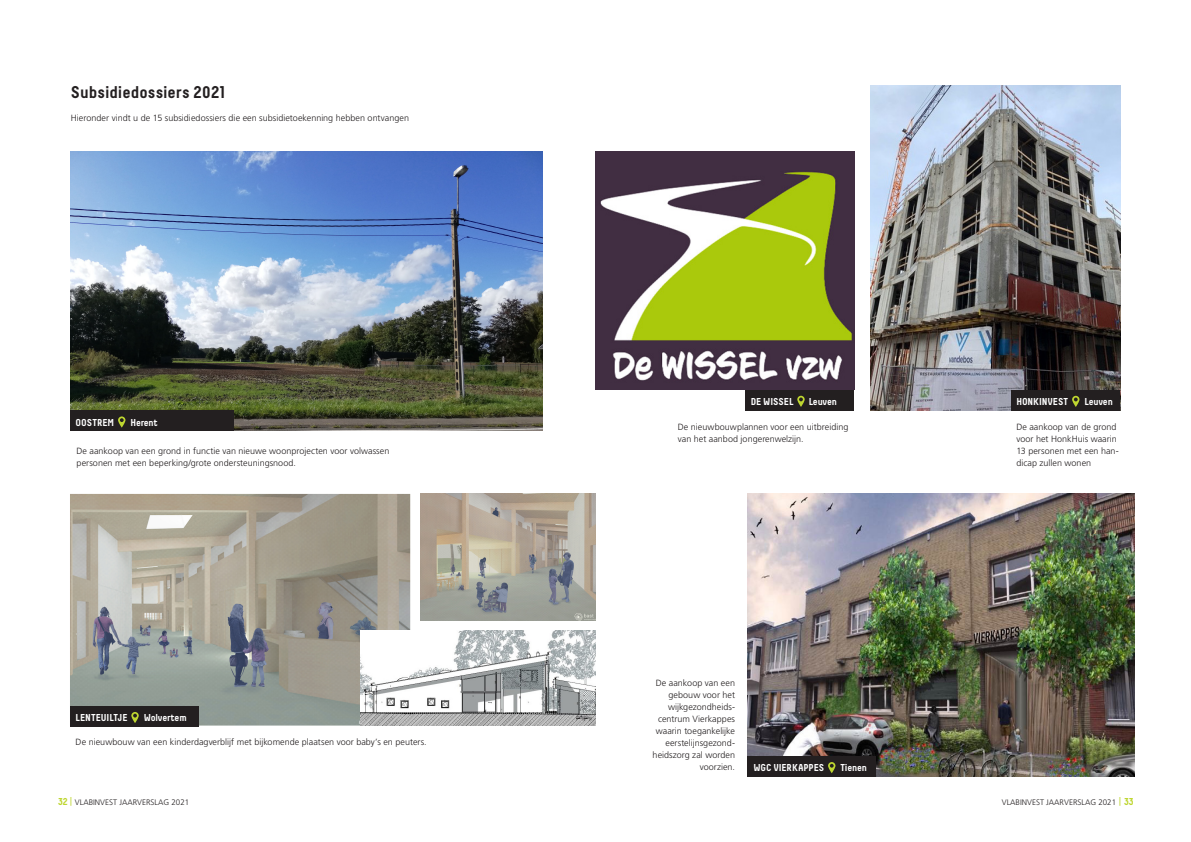
<style>
.page{position:relative;width:1191px;height:842px;background:#fff}
.page>*{position:absolute;margin:0;border:0;box-sizing:border-box;transform-origin:0 0}
.body{font:700 17px "Decima";color:#231f20}
.body-2{font:700 10px "Decima";letter-spacing:-.015em;color:#fff}
.body-3{font:300 9px/12px "Frutiger LT Pro";letter-spacing:.005em;color:#231f20}
.t1{font:300 8px "Frutiger LT Pro";color:#231f20}
.s1{font-family:"Decima";font-weight:700;font-size:10px;color:#bed630}
.s2{font-family:"Decima";font-weight:400;font-size:10px;color:#bed630}
</style>
<div class="page">
<img style="left:70px;top:494px;width:340px;height:231px">
<img style="left:71px;top:151px;width:471px;height:280px">
<img style="left:595px;top:151px;width:259px;height:239px">
<div style="left:70px;top:411px;width:163px;height:20px;background:#231f20"></div>
<svg style="left:118px;top:416px;width:7px;height:12px"></svg>
<div style="left:70px;top:706px;width:128px;height:21px;background:#231f20"></div>
<svg style="left:131px;top:712px;width:8px;height:11px"></svg>
<div style="left:745px;top:390px;width:109px;height:21px;background:#231f20"></div>
<svg style="left:797px;top:396px;width:7px;height:11px"></svg>
<img style="left:870px;top:85px;width:250px;height:326px">
<img style="left:748px;top:494px;width:386px;height:283px">
<div style="left:1010px;top:390px;width:109px;height:21px;background:#231f20"></div>
<svg style="left:1072px;top:396px;width:7px;height:11px"></svg>
<div style="left:747px;top:756px;width:129px;height:21px;background:#231f20"></div>
<svg style="left:828px;top:762px;width:7px;height:11px"></svg>
<img style="left:360px;top:631px;width:235px;height:94px">
<img style="left:420px;top:494px;width:175px;height:127px">
<p class="body" style="left:71px;top:82px;width:157px">Subsidiedossiers 2021</p>
<p class="body-3" style="left:71px;top:112px;width:340px">Hieronder vindt u de 15 subsidiedossiers die een subsidietoekenning hebben ontvangen</p>
<p class="body-2" style="left:76px;top:416px;width:40px">OOSTREM</p>
<p class="body-2" style="left:130px;top:416px;width:29px">Herent</p>
<p class="body-3" style="left:77px;top:445px;width:314px">De aankoop van een grond in functie van nieuwe woonprojecten voor volwassen personen met een beperking/grote ondersteuningsnood.</p>
<p class="body-2" style="left:76px;top:712px;width:53px">LENTEUILTJE</p>
<p class="body-2" style="left:144px;top:712px;width:44px">Wolvertem</p>
<p class="body-3" style="left:76px;top:736px;width:352px">De nieuwbouw van een kinderdagverblijf met bijkomende plaatsen voor baby’s en peuters.</p>
<p class="body-2" style="left:751px;top:395px;width:44px">DE WISSEL</p>
<p class="body-2" style="left:808px;top:395px;width:30px">Leuven</p>
<p class="body-3" style="left:678px;top:421px;width:172px">De nieuwbouwplannen voor een uitbreiding van het aanbod jongerenwelzijn.</p>
<p class="body-3" style="left:652px;top:677px;width:84px;text-align:right">De aankoop van een gebouw voor het wijkgezondheids&shy;centrum Vierkappes waarin toegankelijke eerstelijnsgezond&shy;heidszorg zal worden voorzien.</p>
<p class="body-2" style="left:753px;top:762px;width:72px">WGC VIERKAPPES</p>
<p class="body-2" style="left:840px;top:762px;width:28px">Tienen</p>
<p class="body-2" style="left:1016px;top:395px;width:53px">HONKINVEST</p>
<p class="body-2" style="left:1084px;top:395px;width:30px">Leuven</p>
<p class="body-3" style="left:1016px;top:420px;width:104px">De aankoop van de grond voor het HonkHuis waarin<br>13 personen met een han&shy;dicap zullen wonen</p>
<p class="t1" style="left:58px;top:797px;width:133px"><span class="s1">32</span> <span class="s2">|</span> VLABINVEST JAARVERSLAG 2021</p>
<p class="t1" style="left:1001px;top:797px;width:133px">VLABINVEST JAARVERSLAG 2021 <span class="s2">|</span> <span class="s1">33</span></p>
</div>
